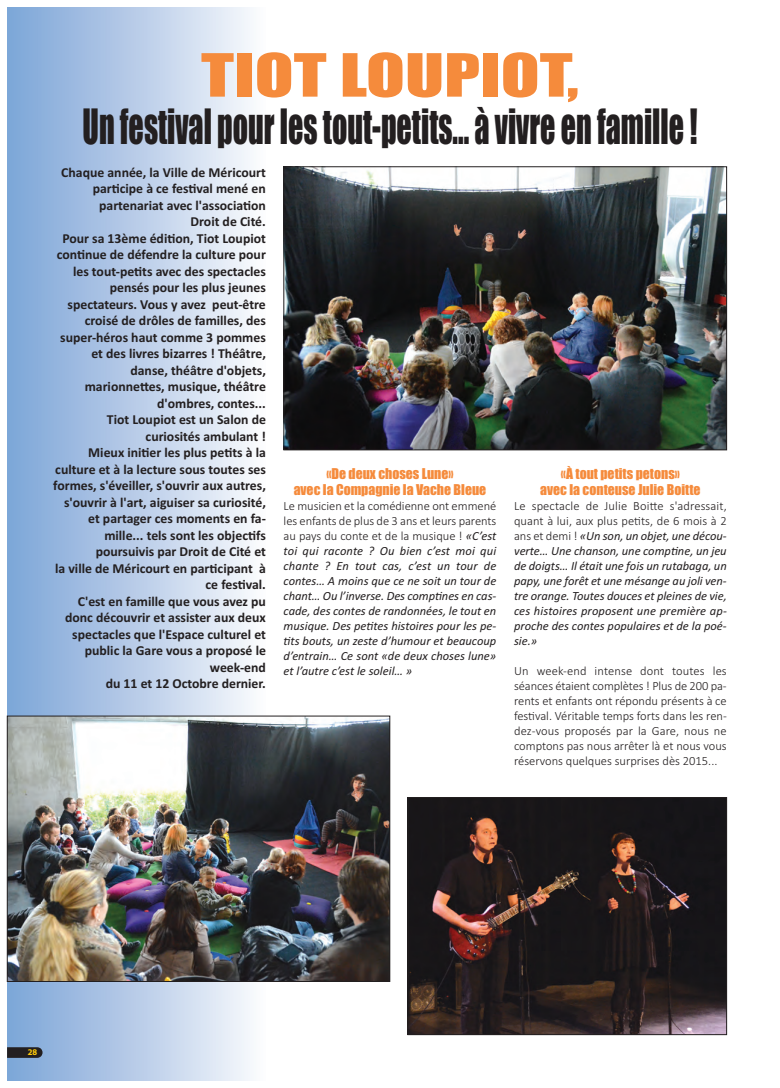
<style>
.page{position:relative;width:780px;height:1088px;background:#fff}
.page>*{position:absolute;margin:0;border:0;box-sizing:border-box;transform-origin:0 0}
.t1{font:55px "Impact";color:#f58b3c;scale:1.3 1}
.t2{font:45px "Impact";color:#231f20;scale:.67 1}
.t3{font:700 13.75px/16.5px "Calibri";color:#231f20;text-align:right}
.t4{font:13.75px/16.5px "Impact";color:#f58b3c;text-align:center}
.t5{font:italic 12.5px/15px "Calibri";color:#231f20;text-align:justify}
.t6{font:300 12.5px/15px "Calibri";color:#231f20;text-align:justify}
.t7{font:8.75px "Myriad Headline";color:#feca0a}
.s1{font-weight:300;font-style:normal}
</style>
<div class="page">
<img style="left:7px;top:7px;width:259px;height:1074px">
<img style="left:285px;top:169px;width:439px;height:279px">
<div style="left:283px;top:167px;width:443px;height:283px;border:1px solid #231f20"></div>
<img style="left:409px;top:799px;width:315px;height:234px">
<div style="left:407px;top:797px;width:319px;height:238px;border:1px solid #231f20"></div>
<img style="left:9px;top:718px;width:379px;height:261px">
<div style="left:7px;top:716px;width:383px;height:265px;border:1px solid #231f20"></div>
<svg style="left:7px;top:1047px;width:36px;height:11px"></svg>
<p class="t1" style="left:201px;top:45px;width:292px">TIOT LOUPIOT,</p>
<p class="t2" style="left:83px;top:102px;width:919px">Un festival pour les tout-petits... à vivre en famille !</p>
<p class="t3" style="left:53px;top:164px;width:214px">Chaque année, la Ville de Méricourt participe à ce festival mené en partenariat avec l'association<br>Droit de Cité.<br>Pour sa 13ème édition, Tiot Loupiot continue de défendre la culture pour les tout-petits avec des spectacles pensés pour les plus jeunes spectateurs. Vous y avez peut-être croisé de drôles de familles, des super-héros haut comme 3 pommes et des livres bizarres ! Théâtre, danse, théâtre d'objets, marionnettes, musique, théâtre d'ombres, contes...<br>Tiot Loupiot est un Salon de curiosités ambulant !<br>Mieux initier les plus petits à la culture et à la lecture sous toutes ses formes, s'éveiller, s'ouvrir aux autres, s'ouvrir à l'art, aiguiser sa curiosité, et partager ces moments en fa&shy;mille... tels sont les objectifs poursuivis par Droit de Cité et<br>la ville de Méricourt en participant à ce festival.<br>C'est en famille que vous avez pu donc découvrir et assister aux deux spectacles que l'Espace culturel et public la Gare vous a proposé le week-end<br>du 11 et 12 Octobre dernier.</p>
<p class="t4" style="left:294px;top:466px;width:194px">«De deux choses Lune»<br>avec la Compagnie la Vache Bleue</p>
<p class="t5" style="left:283px;top:498px;width:214px"><span class="s1">Le musicien et la comédienne ont emmené les enfants de plus de 3 ans et leurs parents au pays du conte et de la musique !</span> «C’est toi qui raconte ? Ou bien c’est moi qui chante ? En tout cas, c’est un tour de contes… A moins que ce ne soit un tour de chant… Ou l’inverse. Des comptines en cas&shy;cade, des contes de randonnées, le tout en musique. Des petites histoires pour les pe&shy;tits bouts, un zeste d’humour et beaucoup d’entrain… Ce sont «de deux choses lune» et l’autre c’est le soleil… »</p>
<p class="t4" style="left:540px;top:466px;width:162px">«À tout petits petons»<br>avec la conteuse Julie Boitte</p>
<p class="t5" style="left:514px;top:498px;width:214px"><span class="s1">Le spectacle de Julie Boitte s'adressait, quant à lui, aux plus petits, de 6 mois à 2 ans et demi !</span> «Un son, un objet, une décou&shy;verte… Une chanson, une comptine, un jeu de doigts… Il était une fois un rutabaga, un papy, une forêt et une mésange au joli ven&shy;tre orange. Toutes douces et pleines de vie, ces histoires proposent une première ap&shy;proche des contes populaires et de la poé&shy;sie.»</p>
<p class="t6" style="left:514px;top:663px;width:214px">Un week-end intense dont toutes les séances étaient complètes ! Plus de 200 pa&shy;rents et enfants ont répondu présents à ce festival. Véritable temps forts dans les ren&shy;dez-vous proposés par la Gare, nous ne comptons pas nous arrêter là et nous vous réservons quelques surprises dès 2015...</p>
<p class="t7" style="left:28px;top:1049px;width:11px">28</p>
</div>
